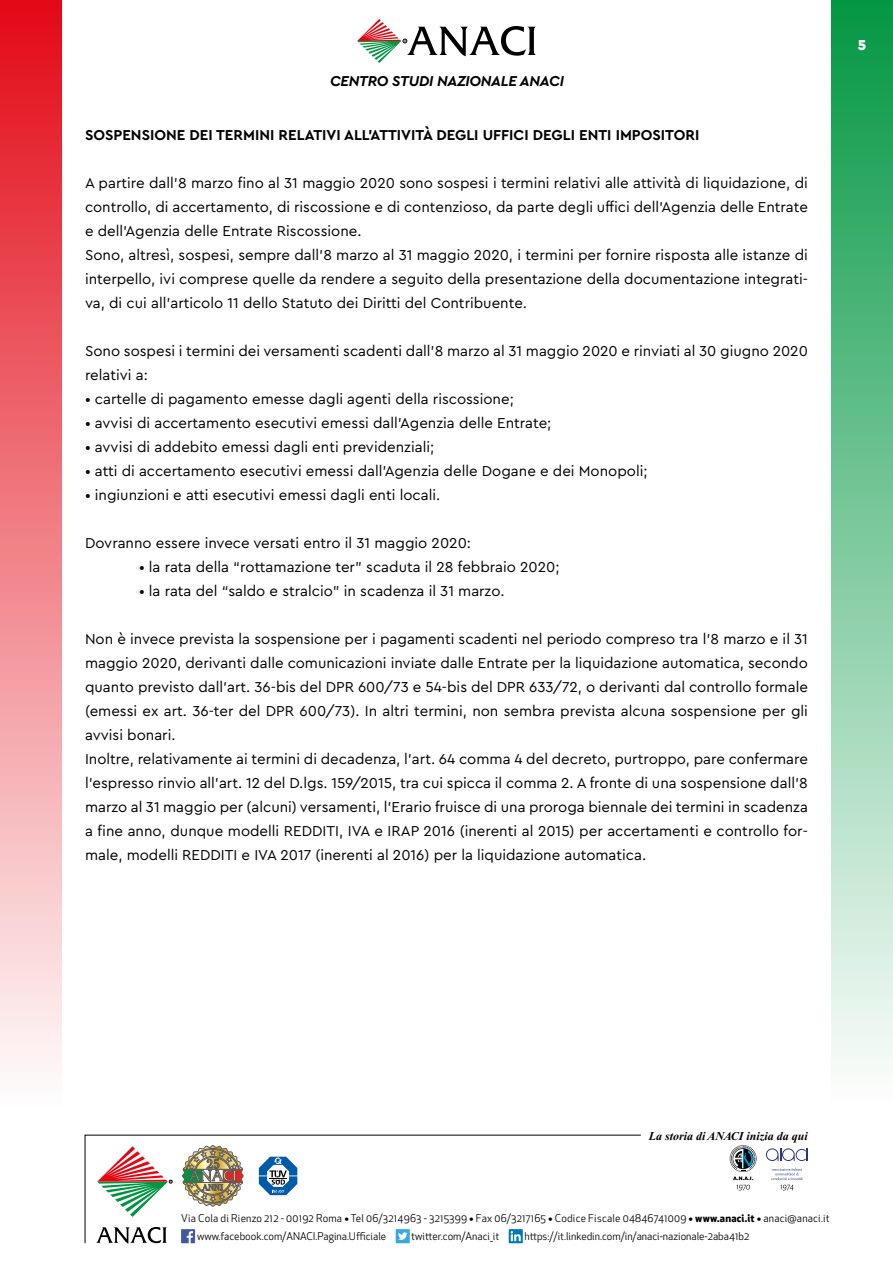
<style>
.page{position:relative;width:893px;height:1263px;background:#fff}
.page>*{position:absolute;margin:0;border:0;box-sizing:border-box;transform-origin:0 0}
.t1{font:15px/24px "Cera Pro";color:#000}
.t2{font:700 15px "Cera Pro";color:#000}
.t3{font:italic 700 15px "Cera Pro";letter-spacing:-.02em;color:#000}
.t4{font:900 15px "Cera Pro";color:#fff}
.t5{font:italic 700 12px "Times New Roman";color:#000}
.t6{font:10.5px/18px "Apex New";letter-spacing:.02em;color:#000}
.t7{font:10.5px "Apex New";color:#000}
.s1{font-family:"Cera Pro";font-weight:700;font-style:italic}
.s2{font-weight:700}
</style>
<div class="page">
<div style="left:0;top:0;width:62px;height:1106px;background:linear-gradient(to bottom,#e30916,#fefcfd)"></div>
<div style="left:831px;top:0;width:62px;height:1106px;background:linear-gradient(to bottom,#049743,#fdfefd)"></div>
<svg style="left:357px;top:19px;width:179px;height:44px"></svg>
<svg style="left:766px;top:1148px;width:42px;height:13px"></svg>
<svg style="left:730px;top:1145px;width:26px;height:45px"></svg>
<svg style="left:771px;top:1168px;width:32px;height:22px"></svg>
<svg style="left:85px;top:1135px;width:556px;height:108px"></svg>
<div style="left:396px;top:1229px;width:14px;height:14px;background:#36a9e1"></div>
<svg style="left:398px;top:1232px;width:9px;height:8px"></svg>
<img style="left:181px;top:1229px;width:14px;height:14px">
<svg style="left:509px;top:1229px;width:14px;height:14px"></svg>
<svg style="left:511px;top:1231px;width:10px;height:10px"></svg>
<img style="left:182px;top:1145px;width:61px;height:61px">
<svg style="left:259px;top:1157px;width:38px;height:38px"></svg>
<svg style="left:96px;top:1227px;width:71px;height:16px"></svg>
<svg style="left:97px;top:1146px;width:75px;height:71px"></svg>
<p class="t3" style="left:330px;top:71px;width:235px">CENTRO STUDI NAZIONALE ANACI</p>
<p class="t2" style="left:85px;top:125px;width:616px">SOSPENSIONE DEI TERMINI RELATIVI ALL’ATTIVITÀ DEGLI UFFICI DEGLI ENTI IMPOSITORI</p>
<p class="t1" style="left:85px;top:170px;width:724px">A partire dall’8 marzo fino al 31 maggio 2020 sono sospesi i termini relativi alle attività di liquidazione, di controllo, di accertamento, di riscossione e di contenzioso, da parte degli uffici dell’Agenzia delle Entrate e dell’Agenzia delle Entrate Riscossione.<br>Sono, altresì, sospesi, sempre dall’8 marzo al 31 maggio 2020, i termini per fornire risposta alle istanze di interpello, ivi comprese quelle da rendere a seguito della presentazione della documentazione integrati&shy;va, di cui all’articolo 11 dello Statuto dei Diritti del Contribuente.</p>
<p class="t1" style="left:85px;top:338px;width:724px">Sono sospesi i termini dei versamenti scadenti dall’8 marzo al 31 maggio 2020 e rinviati al 30 giugno 2020 relativi a:</p>
<p class="t1" style="left:85px;top:386px;width:430px">• cartelle di pagamento emesse dagli agenti della riscossione;</p>
<p class="t1" style="left:85px;top:410px;width:468px">• avvisi di accertamento esecutivi emessi dall’Agenzia delle Entrate;</p>
<p class="t1" style="left:85px;top:434px;width:351px">• avvisi di addebito emessi dagli enti previdenziali;</p>
<p class="t1" style="left:85px;top:458px;width:564px">• atti di accertamento esecutivi emessi dall’Agenzia delle Dogane e dei Monopoli;</p>
<p class="t1" style="left:85px;top:482px;width:357px">• ingiunzioni e atti esecutivi emessi dagli enti locali.</p>
<p class="t1" style="left:85px;top:530px;width:388px">Dovranno essere invece versati entro il 31 maggio 2020:</p>
<p class="t1" style="left:139px;top:554px;width:422px">• la rata della “rottamazione ter” scaduta il 28 febbraio 2020;</p>
<p class="t1" style="left:139px;top:578px;width:367px">• la rata del “saldo e stralcio” in scadenza il 31 marzo.</p>
<p class="t1" style="left:85px;top:626px;width:724px">Non è invece prevista la sospensione per i pagamenti scadenti nel periodo compreso tra l’8 marzo e il 31 maggio 2020, derivanti dalle comunicazioni inviate dalle Entrate per la liquidazione automatica, secondo quanto previsto dall’art. 36-bis del DPR 600/73 e 54-bis del DPR 633/72, o derivanti dal controllo formale (emessi ex art. 36-ter del DPR 600/73). In altri termini, non sembra prevista alcuna sospensione per gli avvisi bonari.<br>Inoltre, relativamente ai termini di decadenza, l’art. 64 comma 4 del decreto, purtroppo, pare confermare l’espresso rinvio all’art. 12 del D.lgs. 159/2015, tra cui spicca il comma 2. A fronte di una sospensione dall’8 marzo al 31 maggio per (alcuni) versamenti, l’Erario fruisce di una proroga biennale dei termini in scadenza a fine anno, dunque modelli REDDITI, IVA e IRAP 2016 (inerenti al 2015) per accertamenti e controllo for&shy;male, modelli REDDITI e IVA 2017 (inerenti al 2016) per la liquidazione automatica.</p>
<p class="t4" style="left:858px;top:35px;width:10px">5</p>
<p class="t5" style="left:649px;top:1129px;width:161px">La storia di ANACI inizia da qui</p>
<p class="t6" style="left:197px;top:1209px;width:634px;text-indent:-16px">Via Cola di Rienzo 212 - 00192 Roma <span class="s1">•</span> Tel 06/3214963 - 3215399 <span class="s1">•</span> Fax 06/3217165 <span class="s1">•</span> Codice Fiscale 04846741009 <span class="s1">•</span> <span class="s2">www.anaci.it</span> <span class="s1">•</span> anaci@anaci.it www.facebook.com/ANACI.Pagina.Ufficiale</p>
<p class="t7" style="left:411px;top:1229px;width:90px">twitter.com/Anaci_it</p>
<p class="t7" style="left:524px;top:1229px;width:226px">https://it.linkedin.com/in/anaci-nazionale-2aba41b2</p>
</div>
